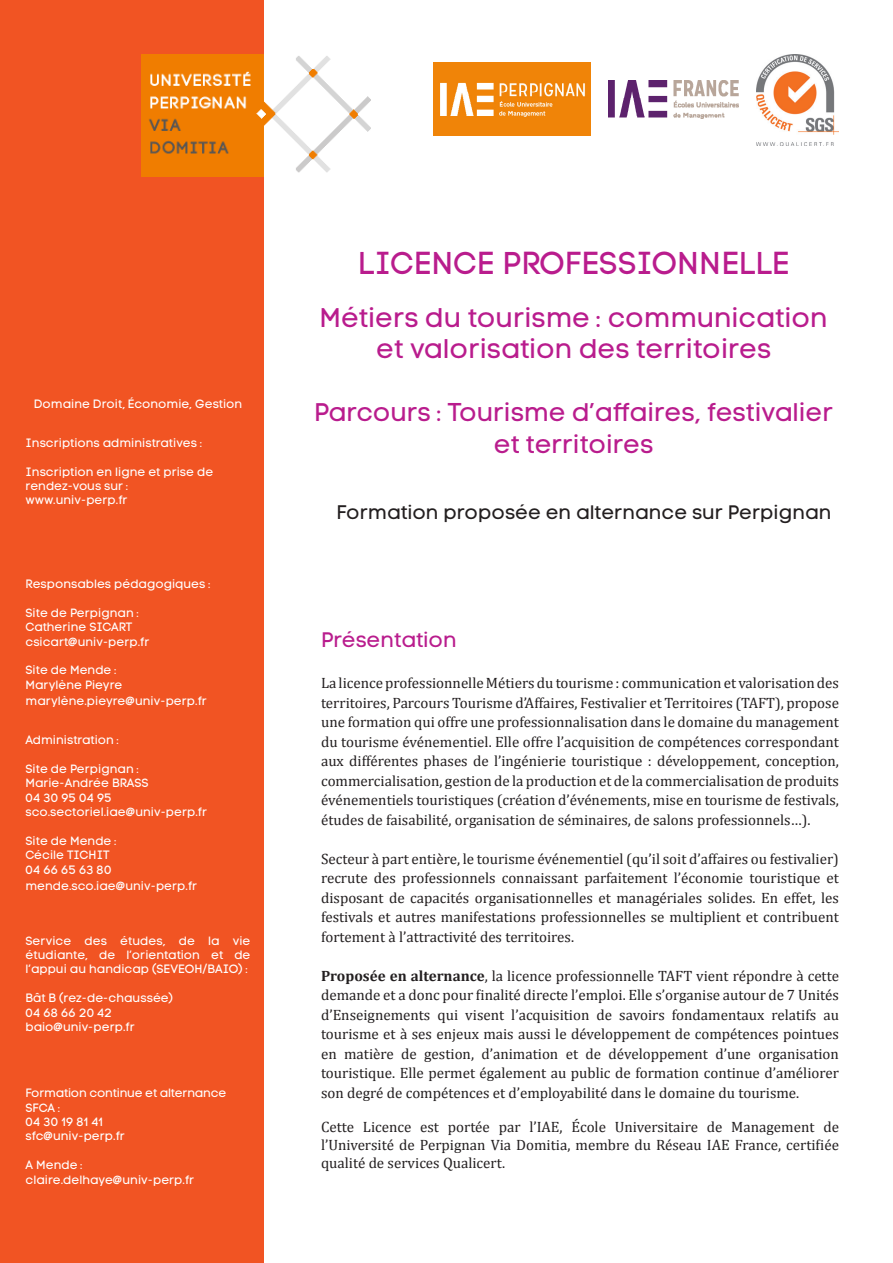
<style>
.page{position:relative;width:893px;height:1263px;background:#fff}
.page>*{position:absolute;margin:0;border:0;box-sizing:border-box;transform-origin:0 0}
.t1{font:31.5px "Code Pro LC";color:#b91c8d}
.t2{font:27px "Code Pro LC";color:#b91c8d}
.t3{font:25.5px/31.5px "Code Pro LC";color:#b91c8d;text-align:center}
.t4{font:21px "Code Pro LC";color:#b91c8d}
.t5{font:19.5px "Code Pro LC";color:#231f20}
.t6{font:15px/19.5px "Cambria";color:#231f20;text-align:justify}
.t7{font:12px/14.4px "Code Pro LC";color:#fff;text-align:justify}
.s1{font-weight:700}
</style>
<div class="page">
<div style="left:0;top:0;width:263px;height:1263px;background:#f15423"></div>
<img style="left:141px;top:54px;width:229px;height:122px">
<img style="left:433px;top:63px;width:157px;height:73px">
<img style="left:608px;top:81px;width:130px;height:37px">
<img style="left:757px;top:54px;width:82px;height:92px">
<p class="t7" style="left:34px;top:396px;width:210px">Domaine Droit, Économie, Gestion</p>
<p class="t7" style="left:26px;top:435px;width:178px">Inscriptions administratives :</p>
<p class="t7" style="left:26px;top:464px;width:189px">Inscription en ligne et prise de</p>
<p class="t7" style="left:26px;top:479px;width:104px">rendez-vous sur :</p>
<p class="t7" style="left:26px;top:493px;width:104px">www.univ-perp.fr</p>
<p class="t7" style="left:26px;top:577px;width:186px">Responsables pédagogiques :</p>
<p class="t7" style="left:26px;top:606px;width:115px">Site de Perpignan :</p>
<p class="t7" style="left:26px;top:620px;width:108px">Catherine SICART</p>
<p class="t7" style="left:26px;top:634px;width:126px">csicart@univ-perp.fr</p>
<p class="t7" style="left:26px;top:663px;width:93px">Site de Mende :</p>
<p class="t7" style="left:26px;top:678px;width:98px">Marylène Pieyre</p>
<p class="t7" style="left:26px;top:694px;width:183px">marylène.pieyre@univ-perp.fr</p>
<p class="t7" style="left:26px;top:733px;width:95px">Administration :</p>
<p class="t7" style="left:26px;top:762px;width:115px">Site de Perpignan :</p>
<p class="t7" style="left:26px;top:776px;width:125px">Marie-Andrée BRASS</p>
<p class="t7" style="left:26px;top:790px;width:88px">04 30 95 04 95</p>
<p class="t7" style="left:26px;top:805px;width:183px">sco.sectoriel.iae@univ-perp.fr</p>
<p class="t7" style="left:26px;top:834px;width:93px">Site de Mende :</p>
<p class="t7" style="left:26px;top:848px;width:86px">Cécile TICHIT</p>
<p class="t7" style="left:26px;top:862px;width:88px">04 66 65 63 80</p>
<p class="t7" style="left:26px;top:879px;width:173px">mende.sco.iae@univ-perp.fr</p>
<p class="t7" style="left:26px;top:933px;width:227px">Service des études, de la vie étudiante, de l’orientation et de l’appui au handicap (SEVEOH/BAIO) :</p>
<p class="t7" style="left:26px;top:991px;width:149px">Bât B (rez-de-chaussée)</p>
<p class="t7" style="left:26px;top:1005px;width:88px">04 68 66 20 42</p>
<p class="t7" style="left:26px;top:1020px;width:111px">baio@univ-perp.fr</p>
<p class="t7" style="left:26px;top:1086px;width:202px">Formation continue et alternance</p>
<p class="t7" style="left:26px;top:1100px;width:36px">SFCA :</p>
<p class="t7" style="left:26px;top:1115px;width:79px">04 30 19 81 41</p>
<p class="t7" style="left:26px;top:1129px;width:101px">sfc@univ-perp.fr</p>
<p class="t7" style="left:26px;top:1158px;width:59px">A Mende :</p>
<p class="t7" style="left:26px;top:1172px;width:170px">claire.delhaye@univ-perp.fr</p>
<p class="t1" style="left:358px;top:245px;width:433px">LICENCE PROFESSIONNELLE</p>
<p class="t2" style="left:320px;top:302px;width:509px">Métiers du tourisme : communication</p>
<p class="t2" style="left:376px;top:333px;width:396px">et valorisation des territoires</p>
<p class="t3" style="left:314px;top:397px;width:521px">Parcours : Tourisme d’affaires, festivalier et territoires</p>
<p class="t5" style="left:337px;top:501px;width:496px">Formation proposée en alternance sur Perpignan</p>
<p class="t4" style="left:321px;top:628px;width:137px">Présentation</p>
<p class="t6" style="left:321px;top:673px;width:519px">La licence professionnelle Métiers du tourisme : communication et valorisation des territoires, Parcours Tourisme d’Affaires, Festivalier et Territoires (TAFT), propose une formation qui offre une professionnalisation dans le domaine du management du tourisme événementiel. Elle offre l’acquisition de compétences correspondant aux différentes phases de l’ingénierie touristique : développement, conception, commercialisation, gestion de la production et de la commercialisation de produits événementiels touristiques (création d’événements, mise en tourisme de festivals, études de faisabilité, organisation de séminaires, de salons professionnels…).</p>
<p class="t6" style="left:321px;top:849px;width:519px">Secteur à part entière, le tourisme événementiel (qu’il soit d’affaires ou festivalier) recrute des professionnels connaissant parfaitement l’économie touristique et disposant de capacités organisationnelles et managériales solides. En effet, les festivals et autres manifestations professionnelles se multiplient et contribuent fortement à l’attractivité des territoires.</p>
<p class="t6" style="left:321px;top:966px;width:519px"><span class="s1">Proposée en alternance</span>, la licence professionnelle TAFT vient répondre à cette demande et a donc pour finalité directe l’emploi. Elle s’organise autour de 7 Unités d’Enseignements qui visent l’acquisition de savoirs fondamentaux relatifs au tourisme et à ses enjeux mais aussi le développement de compétences pointues en matière de gestion, d’animation et de développement d’une organisation touristique. Elle permet également au public de formation continue d’améliorer son degré de compétences et d’employabilité dans le domaine du tourisme.</p>
<p class="t6" style="left:321px;top:1118px;width:519px;line-height:18px">Cette Licence est portée par l’IAE, École Universitaire de Management de l’Université de Perpignan Via Domitia, membre du Réseau IAE France, certifiée qualité de services Qualicert.</p>
</div>
